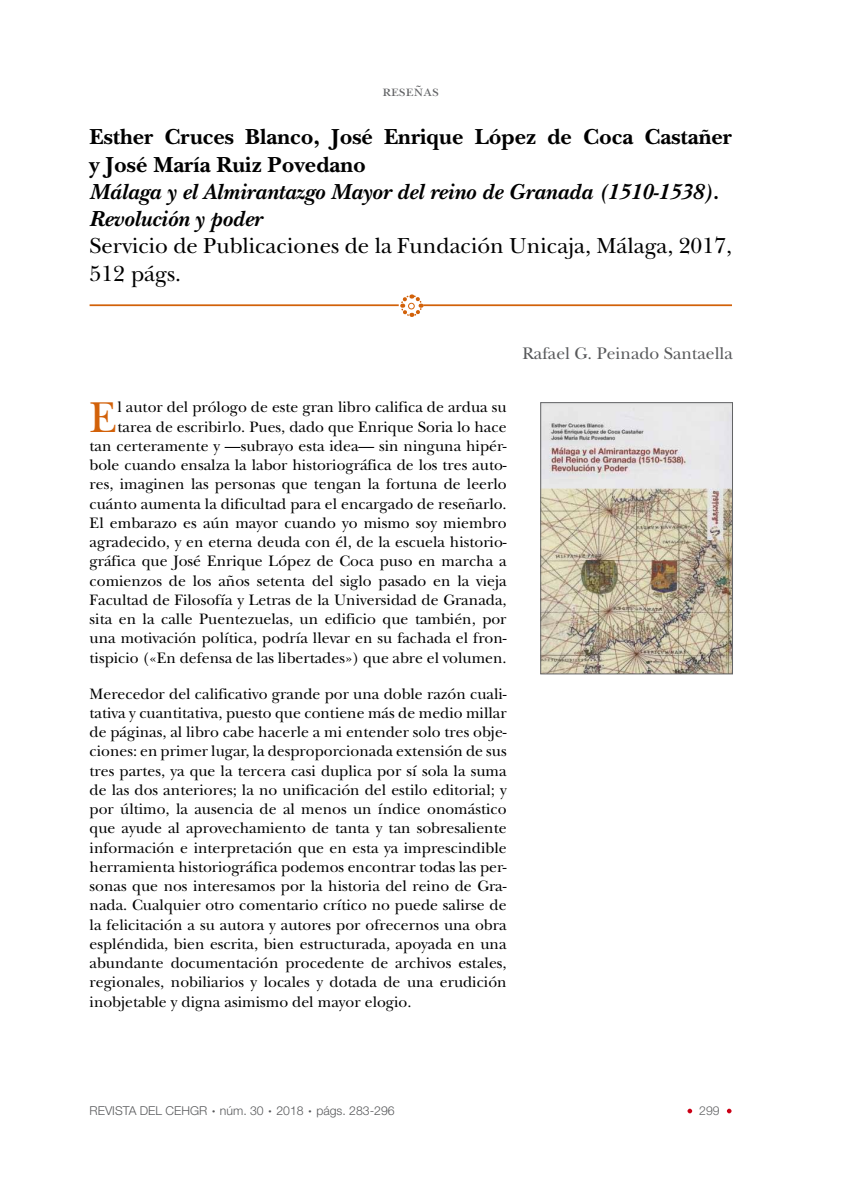
<style>
.page{position:relative;width:844px;height:1191px;background:#fff}
.page>*{position:absolute;margin:0;border:0;box-sizing:border-box;transform-origin:0 0}
.t1{font:44.98px "New Baskerville Std";color:#d26109}
.t2{font:700 22.75px/27.3px "New Baskerville Std";color:#000}
.t3{font:italic 700 22.75px/27.3px "New Baskerville Std";color:#000}
.t4{font:22.75px/27.3px "New Baskerville Std";color:#000}
.t5{font:17.5px "New Baskerville Std";color:#58595b}
.t6{font:15.75px/19.2px "New Baskerville Std";color:#000;text-align:right}
.t7{font:15.75px "New Baskerville Std";color:#636466}
.t8{font:300 12.25px "Helvetica Neue LT Std";color:#58595b}
.t9{font:300 12.25px "Helvetica Neue LT Std";color:#636466}
.s1{font-weight:100;font-size:21px}
</style>
<div class="page">
<svg style="left:687px;top:1108px;width:5px;height:5px"></svg>
<svg style="left:726px;top:1108px;width:5px;height:5px"></svg>
<hr style="left:90px;top:304px;width:641px;height:2px;background:#d26109">
<svg style="left:397px;top:294px;width:28px;height:23px"></svg>
<img style="left:542px;top:404px;width:188px;height:268px">
<div style="left:540px;top:402px;width:192px;height:272px;border:1px solid #636466"></div>
<p class="t7" style="left:382px;top:82px;width:58px">reseñas</p>
<h2 class="t2" style="left:90px;top:123px;width:643px">Esther Cruces Blanco, José Enrique López de Coca Castañer y José María Ruiz Povedano</h2>
<h2 class="t3" style="left:90px;top:178px;width:631px">Málaga y el Almirantazgo Mayor del reino de Granada (1510-1538).<br>Revolución y poder</h2>
<h2 class="t4" style="left:90px;top:233px;width:643px">Servicio de Publicaciones de la Fundación Unicaja, Málaga, 2017,<br>512 págs.</h2>
<p class="t5" style="left:522px;top:343px;width:212px">Rafael G. Peinado Santaella</p>
<p class="t6" style="left:90px;top:398px;width:418px">l autor del prólogo de este gran libro califica de ardua su tarea de escribirlo. Pues, dado que Enrique Soria lo hace<br>tan certeramente y —subrayo esta idea— sin ninguna hipér&shy;bole cuando ensalza la labor historiográfica de los tres auto&shy;res, imaginen las personas que tengan la fortuna de leerlo cuánto aumenta la dificultad para el encargado de reseñarlo.<br>El embarazo es aún mayor cuando yo mismo soy miembro agradecido, y en eterna deuda con él, de la escuela historio&shy;gráfica que José Enrique López de Coca puso en marcha a comienzos de los años setenta del siglo pasado en la vieja Facultad de Filosofía y Letras de la Universidad de Granada, sita en la calle Puentezuelas, un edificio que también, por una motivación política, podría llevar en su fachada el fron&shy;tispicio («En defensa de las libertades») que abre el volumen.</p>
<p class="t6" style="left:90px;top:684px;width:419px;text-align:justify">Merecedor del calificativo grande por una doble razón cuali&shy;tativa y cuantitativa, puesto que contiene más de medio millar de páginas, al libro cabe hacerle a mi entender solo tres obje&shy;ciones: en primer lugar, la desproporcionada extensión de sus tres partes, ya que la tercera casi duplica por sí sola la suma de las dos anteriores; la no unificación del estilo editorial; y por último, la ausencia de al menos un índice onomástico que ayude al aprovechamiento de tanta y tan sobresaliente información e interpretación que en esta ya imprescindible herramienta historiográfica podemos encontrar todas las per&shy;sonas que nos interesamos por la historia del reino de Gra&shy;nada. Cualquier otro comentario crítico no puede salirse de la felicitación a su autora y autores por ofrecernos una obra espléndida, bien escrita, bien estructurada, apoyada en una abundante documentación procedente de archivos estales, regionales, nobiliarios y locales y dotada de una erudición inobjetable y digna asimismo del mayor elogio.</p>
<h1 class="t1" style="left:90px;top:391px;width:29px">E</h1>
<p class="t8" style="left:90px;top:1103px;width:306px">REVISTA DEL CEHGR <span class="s1">·</span> NÚM. 30 <span class="s1">·</span> 2018 <span class="s1">·</span> PÁGS. 283-296</p>
<p class="t9" style="left:699px;top:1103px;width:22px">299</p>
</div>
